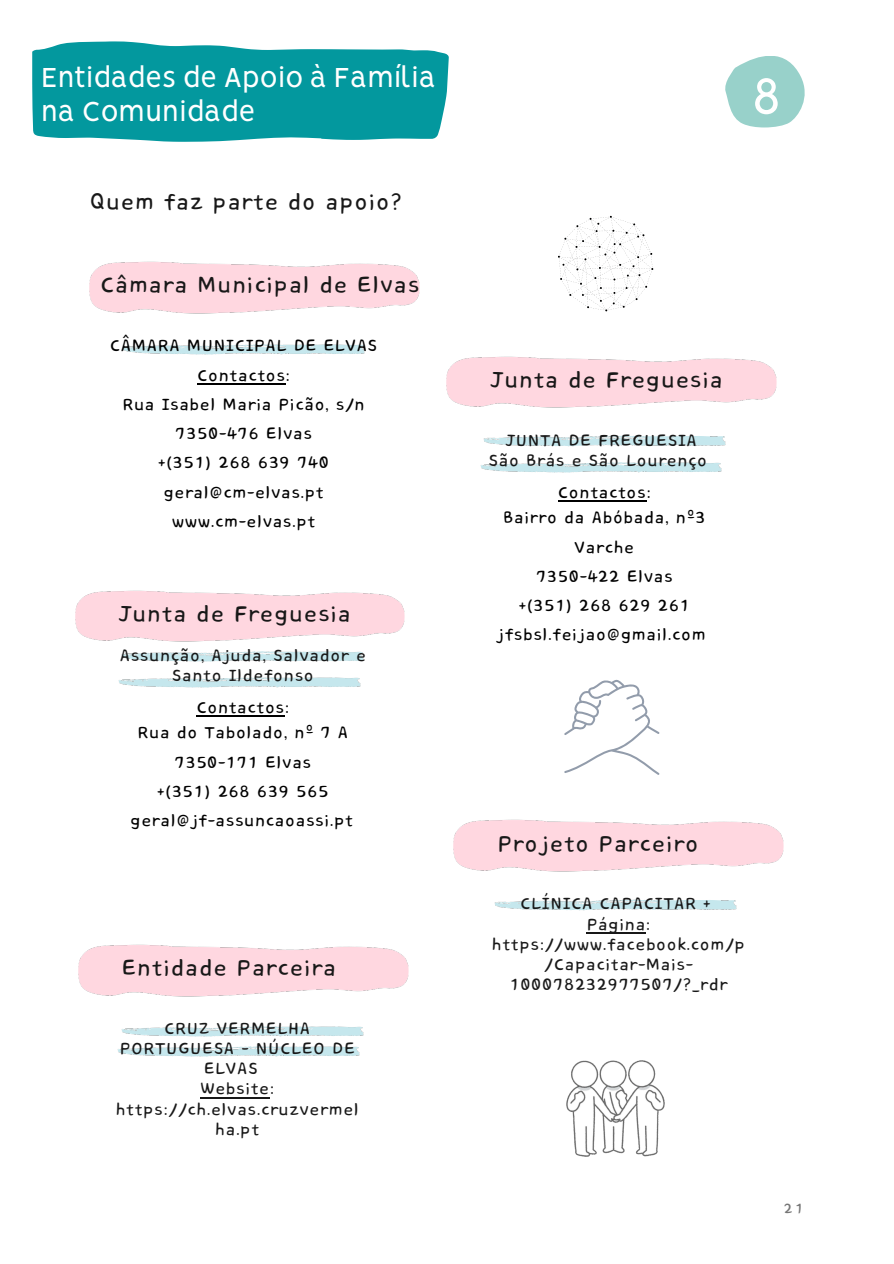
<style>
.page{position:relative;width:894px;height:1264px;background:#fff}
.page>*{position:absolute;margin:0;border:0;box-sizing:border-box;transform-origin:0 0}
.t1{font:64.65px "RTL Sondos Bold";color:#fff}
.t2{font:34.5px/33.8px "RTL Sondos Regular";color:#fff}
.t3{font:28.5px "Core Bandi Face";color:#181818}
.t4{font:21px/29.2px "Core Bandi Face";color:#000;text-align:center}
.t5{font:21px/20.2px "Core Bandi Face";color:#181818;text-align:center}
.t6{font:18px "Core Bandi Face";color:#767676}
</style>
<div class="page">
<img style="left:446px;top:356px;width:330px;height:52px">
<svg style="left:32px;top:41px;width:416px;height:101px;background:#1ba1a7"></svg>
<svg style="left:725px;top:56px;width:79px;height:71px"></svg>
<img style="left:480px;top:462px;width:242px;height:11px">
<img style="left:483px;top:435px;width:243px;height:12px">
<img style="left:89px;top:261px;width:330px;height:52px">
<img style="left:122px;top:344px;width:243px;height:11px">
<img style="left:78px;top:944px;width:330px;height:52px">
<img style="left:454px;top:820px;width:329px;height:51px">
<img style="left:121px;top:1026px;width:243px;height:11px">
<img style="left:117px;top:1046px;width:243px;height:11px">
<img style="left:494px;top:899px;width:243px;height:12px">
<svg style="left:558px;top:216px;width:95px;height:95px"></svg>
<img style="left:566px;top:1060px;width:98px;height:96px">
<svg style="left:564px;top:679px;width:95px;height:96px"></svg>
<hr style="left:557px;top:501px;width:89px;height:1px;background:#000">
<hr style="left:197px;top:383px;width:88px;height:2px;background:#000">
<hr style="left:200px;top:1097px;width:69px;height:1px;background:#181818">
<hr style="left:586px;top:932px;width:59px;height:1px;background:#181818">
<img style="left:75px;top:590px;width:330px;height:52px">
<img style="left:118px;top:677px;width:243px;height:11px">
<img style="left:121px;top:651px;width:243px;height:11px">
<hr style="left:196px;top:716px;width:89px;height:1px;background:#000">
<p class="t2" style="left:41px;top:57px;width:396px">Entidades de Apoio à Família na Comunidade</p>
<h1 class="t3" style="left:89px;top:186px;width:315px">Quem faz parte do apoio?</h1>
<p class="t3" style="left:100px;top:270px;width:321px">Câmara Municipal de Elvas</p>
<p class="t4" style="left:110px;top:332px;width:269px">CÂMARA MUNICIPAL DE ELVAS</p>
<h2 class="t4" style="left:197px;top:361px;width:95px">Contactos:</h2>
<p class="t4" style="left:122px;top:390px;width:244px">Rua Isabel Maria Picão, s/n</p>
<p class="t4" style="left:175px;top:419px;width:139px">7350-476 Elvas</p>
<p class="t4" style="left:158px;top:449px;width:173px">+(351) 268 639 740</p>
<p class="t4" style="left:163px;top:478px;width:162px">geral@cm-elvas.pt</p>
<p class="t4" style="left:172px;top:507px;width:145px">www.cm-elvas.pt</p>
<p class="t3" style="left:118px;top:599px;width:235px">Junta de Freguesia</p>
<p class="t5" style="left:120px;top:646px;width:248px">Assunção, Ajuda, Salvador e<br>Santo Ildefonso</p>
<p class="t4" style="left:196px;top:693px;width:95px">Contactos:</p>
<p class="t4" style="left:137px;top:719px;width:212px">Rua do Tabolado, nº 7 A</p>
<p class="t4" style="left:174px;top:748px;width:139px">7350-171 Elvas</p>
<p class="t4" style="left:157px;top:777px;width:173px">+(351) 268 639 565</p>
<p class="t4" style="left:130px;top:806px;width:225px">geral@jf-assuncaoassi.pt</p>
<p class="t3" style="left:122px;top:953px;width:217px">Entidade Parceira</p>
<p class="t5" style="left:164px;top:1018px;width:148px">CRUZ VERMELHA</p>
<p class="t5" style="left:120px;top:1038px;width:237px">PORTUGUESA - NÚCLEO DE</p>
<p class="t5" style="left:204px;top:1059px;width:56px">ELVAS</p>
<p class="t5" style="left:200px;top:1079px;width:76px">Website:</p>
<h2 class="t5" style="left:116px;top:1099px;width:245px">https://ch.elvas.cruzvermel ha.pt</h2>
<p class="t1" style="left:750px;top:50px;width:32px">8</p>
<p class="t3" style="left:490px;top:365px;width:235px">Junta de Freguesia</p>
<h2 class="t5" style="left:505px;top:431px;width:193px">JUNTA DE FREGUESIA</h2>
<p class="t5" style="left:488px;top:451px;width:221px">São Brás e São Lourenço</p>
<p class="t4" style="left:557px;top:478px;width:95px">Contactos:</p>
<p class="t4" style="left:503px;top:504px;width:204px">Bairro da Abóbada, nº3<br>Varche</p>
<p class="t4" style="left:536px;top:562px;width:139px">7350-422 Elvas</p>
<p class="t4" style="left:518px;top:591px;width:173px">+(351) 268 629 261</p>
<p class="t4" style="left:496px;top:621px;width:211px">jfsbsl.feijao@gmail.com</p>
<p class="t3" style="left:497px;top:828px;width:203px">Projeto Parceiro</p>
<p class="t5" style="left:520px;top:894px;width:192px">CLÍNICA CAPACITAR +</p>
<p class="t5" style="left:586px;top:914px;width:66px">Página:</p>
<p class="t5" style="left:492px;top:934px;width:255px">https://www.facebook.com/p /Capacitar-Mais-<br>100078232977507/?_rdr</p>
<h2 class="t6" style="left:783px;top:1198px;width:22px">21</h2>
</div>
